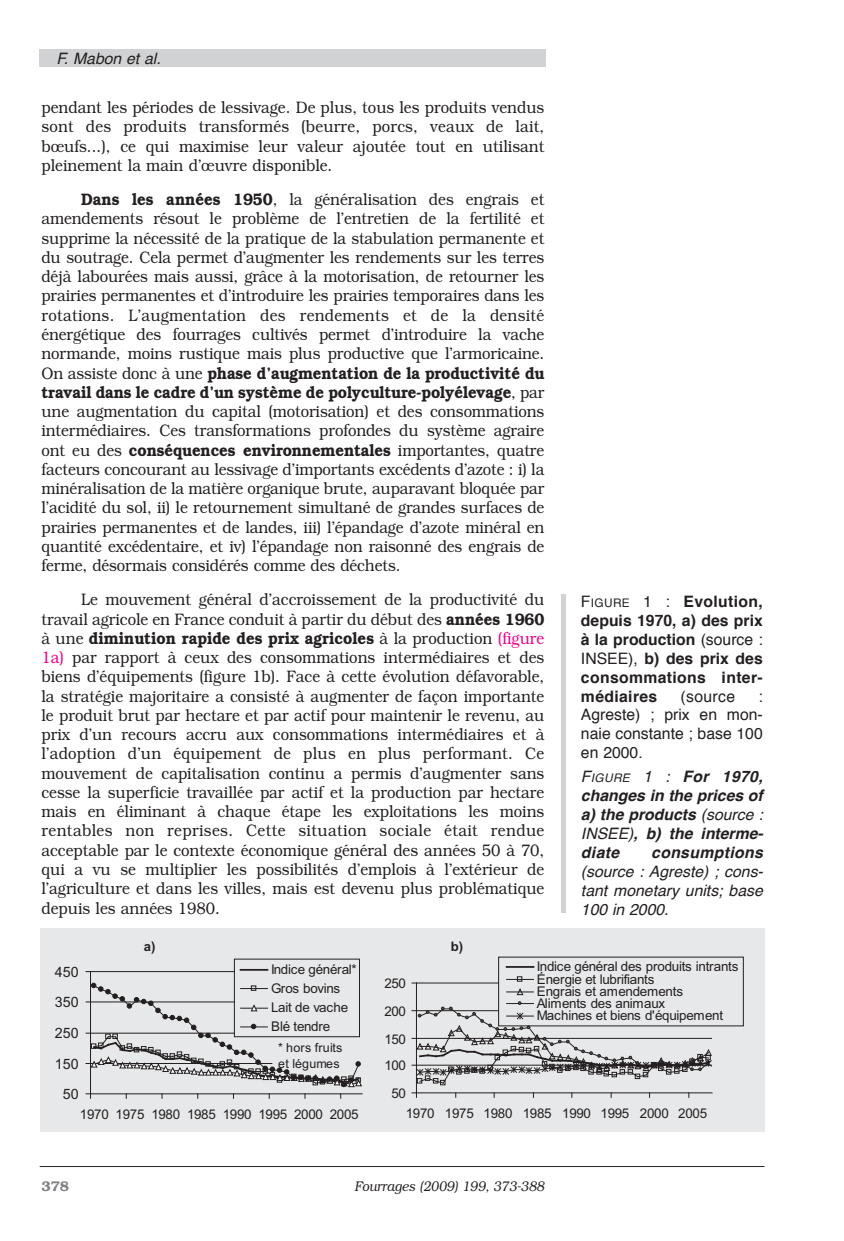
<style>
.page{position:relative;width:844px;height:1241px;background:#fff}
.page>*{position:absolute;margin:0;border:0;box-sizing:border-box;transform-origin:0 0}
.t1{font:300 16.62px/19.2px "Bookman";color:#231f20;text-align:justify;scale:.9 1}
.t2{font:700 15.75px/18.9px "Helvetica";letter-spacing:.02em;color:#231f20;text-align:justify}
.t3{font:italic 700 15.75px/18.9px "Helvetica";color:#231f20;text-align:justify}
.t4{font:italic 15.75px/18.9px "Helvetica";color:#231f20;text-align:justify}
.t5{font:15.75px/18.9px "Helvetica";color:#231f20;text-align:justify}
.t6{font:italic 700 15.75px "Helvetica";letter-spacing:.02em;color:#231f20}
.t7{font:14.35px "Arial";letter-spacing:.005em;color:#231f20}
.t8{font:italic 300 14px "Bookman";color:#231f20;scale:.9 1}
.t9{font:600 14px "Bookman";color:#808285}
.t10{font:13.47px/12.2px "Arial";letter-spacing:-.02em;color:#231f20}
.t11{font:13.3px/19.1px "Arial";letter-spacing:-.025em;color:#231f20}
.t12{font:700 13.12px "Arial";color:#231f20}
.t13{font:12.42px/15.9px "Arial";letter-spacing:.015em;color:#231f20}
.s1{font-weight:600}
.s2{color:#ed028c}
.s3{font-weight:400}
.s4{font-weight:400;font-size:11.9px}
</style>
<div class="page">
<div style="left:40px;top:50px;width:506px;height:17px;background:#d1d2d4"></div>
<hr style="left:40px;top:1165px;width:724px;height:1px;background:#231f20">
<div style="left:40px;top:928px;width:724px;height:203px;background:#e7e8e9"></div>
<hr style="left:416px;top:982px;width:82px;height:1px;background:#231f20">
<hr style="left:416px;top:982px;width:1px;height:110px;background:#231f20">
<hr style="left:416px;top:1092px;width:295px;height:1px;background:#231f20">
<svg style="left:412px;top:1092px;width:5px;height:5px"></svg>
<hr style="left:506px;top:965px;width:27px;height:2px;background:#231f20">
<svg style="left:506px;top:976px;width:27px;height:5px"></svg>
<svg style="left:506px;top:988px;width:27px;height:7px"></svg>
<svg style="left:412px;top:1001px;width:300px;height:84px"></svg>
<hr style="left:90px;top:971px;width:144px;height:1px;background:#231f20">
<hr style="left:90px;top:971px;width:1px;height:122px;background:#231f20">
<hr style="left:90px;top:1093px;width:272px;height:1px;background:#231f20">
<svg style="left:86px;top:1093px;width:5px;height:5px"></svg>
<hr style="left:240px;top:968px;width:27px;height:2px;background:#231f20">
<svg style="left:86px;top:982px;width:276px;height:105px"></svg>
<div style="left:561px;top:594px;width:5px;height:318px;background:#d1d2d4"></div>
<p class="t4" style="left:56px;top:50px;width:106px">F. mabon et al.</p>
<p class="t1" style="left:41px;top:98px;width:560px">pendant les périodes de lessivage. De plus, tous les produits vendus sont des produits transformés (beurre, porcs, veaux de lait, bœufs...), ce qui maximise leur valeur ajoutée tout en utilisant pleinement la main d’œuvre disponible.</p>
<p class="t1" style="left:41px;top:190px;width:560px;text-indent:40px"><span class="s1">Dans les années 1950</span>, la généralisation des engrais et amendements résout le problème de l’entretien de la fertilité et supprime la nécessité de la pratique de la stabulation permanente et du soutrage. Cela permet d’augmenter les rendements sur les terres déjà labourées mais aussi, grâce à la motorisation, de retourner les prairies permanentes et d’introduire les prairies temporaires dans les rotations. L’augmentation des rendements et de la densité énergétique des fourrages cultivés permet d’introduire la vache normande, moins rustique mais plus productive que l’armoricaine.<br>On assiste donc à une <span class="s1">phase d’augmentation de la productivité du travail dans le cadre d’un système de polyculture-polyélevage</span>, par une augmentation du capital (motorisation) et des consommations intermédiaires. Ces transformations profondes du système agraire ont eu des <span class="s1">conséquences environnementales</span> importantes, quatre facteurs concourant au lessivage d’importants excédents d’azote : i) la minéralisation de la matière organique brute, auparavant bloquée par l’acidité du sol, ii) le retournement simultané de grandes surfaces de prairies permanentes et de landes, iii) l’épandage d’azote minéral en quantité excédentaire, et iv) l’épandage non raisonné des engrais de ferme, désormais considérés comme des déchets.</p>
<p class="t1" style="left:41px;top:590px;width:560px;text-indent:40px">Le mouvement général d’accroissement de la productivité du travail agricole en France conduit à partir du début des <span class="s1">années 1960 </span>à une <span class="s1">diminution rapide des prix agricoles</span> à la production <span class="s2">(figure 1a)</span> par rapport à ceux des consommations intermédiaires et des biens d’équipements (figure 1b). Face à cette évolution défavorable, la stratégie majoritaire a consisté à augmenter de façon importante le produit brut par hectare et par actif pour maintenir le revenu, au prix d’un recours accru aux consommations intermédiaires et à l’adoption d’un équipement de plus en plus performant. Ce mouvement de capitalisation continu a permis d’augmenter sans cesse la superficie travaillée par actif et la production par hectare mais en éliminant à chaque étape les exploitations les moins rentables non reprises. Cette situation sociale était rendue acceptable par le contexte économique général des années 50 à 70, qui a vu se multiplier les possibilités d’emplois à l’extérieur de l’agriculture et dans les villes, mais est devenu plus problématique depuis les années 1980.</p>
<p class="t12" style="left:144px;top:938px;width:13px">a)</p>
<p class="t12" style="left:451px;top:938px;width:14px">b)</p>
<p class="t2" style="left:581px;top:593px;width:183px"><span class="s3">F</span><span class="s4">IGURE</span> <span class="s3">1 :</span> Evolution, depuis 1970, a) des prix à la production <span class="s3">(source :<br>INSEE),</span> b) des prix des consommations inter&shy;médiaires</p>
<p class="t5" style="left:680px;top:687px;width:56px">(source</p>
<p class="t5" style="left:581px;top:687px;width:183px;text-indent:177px">:<br>Agreste) ; prix en mon&shy;naie constante ; base 100 en 2000.</p>
<p class="t3" style="left:581px;top:768px;width:183px"><span class="s3">F</span><span class="s4">Igure</span> <span class="s3">1 :</span> For 1970, changes in the prices of a) the products <span class="s3">(source :<br>INsee)</span>, b) the interme&shy;diate</p>
<p class="t6" style="left:651px;top:845px;width:113px">consumptions</p>
<p class="t4" style="left:581px;top:862px;width:184px">(source : agreste) ; cons&shy;tant monetary units; base 100 in 2000.</p>
<p class="t7" style="left:55px;top:962px;width:25px">450</p>
<p class="t7" style="left:55px;top:992px;width:25px">350</p>
<p class="t7" style="left:55px;top:1023px;width:25px">250</p>
<p class="t7" style="left:55px;top:1053px;width:25px">150</p>
<p class="t11" style="left:271px;top:959px;width:87px">Indice général*<br>Gros bovins<br>Lait de vache<br>Blé tendre</p>
<p class="t13" style="left:278px;top:1039px;width:66px">* hors fruits et légumes</p>
<p class="t10" style="left:384px;top:977px;width:23px">250</p>
<p class="t10" style="left:384px;top:1004px;width:23px">200</p>
<p class="t10" style="left:384px;top:1032px;width:23px">150</p>
<p class="t10" style="left:384px;top:1059px;width:23px">100</p>
<p class="t10" style="left:537px;top:960px;width:203px">Indice général des produits intrants<br>Énergie et lubrifiants<br>Engrais et amendements<br>Aliments des animaux<br>Machines et biens d'équipement</p>
<p class="t7" style="left:63px;top:1084px;width:17px">50</p>
<p class="t10" style="left:391px;top:1087px;width:16px">50</p>
<p class="t11" style="left:80px;top:1104px;width:280px">1970 1975 1980 1985 1990 1995 2000 2005</p>
<p class="t10" style="left:405px;top:1106px;width:303px">1970 1975 1980 1985 1990 1995 2000 2005</p>
<p class="t9" style="left:41px;top:1177px;width:29px">378</p>
<p class="t8" style="left:354px;top:1177px;width:212px">Fourrages (2009) 199, 373-388</p>
</div>
